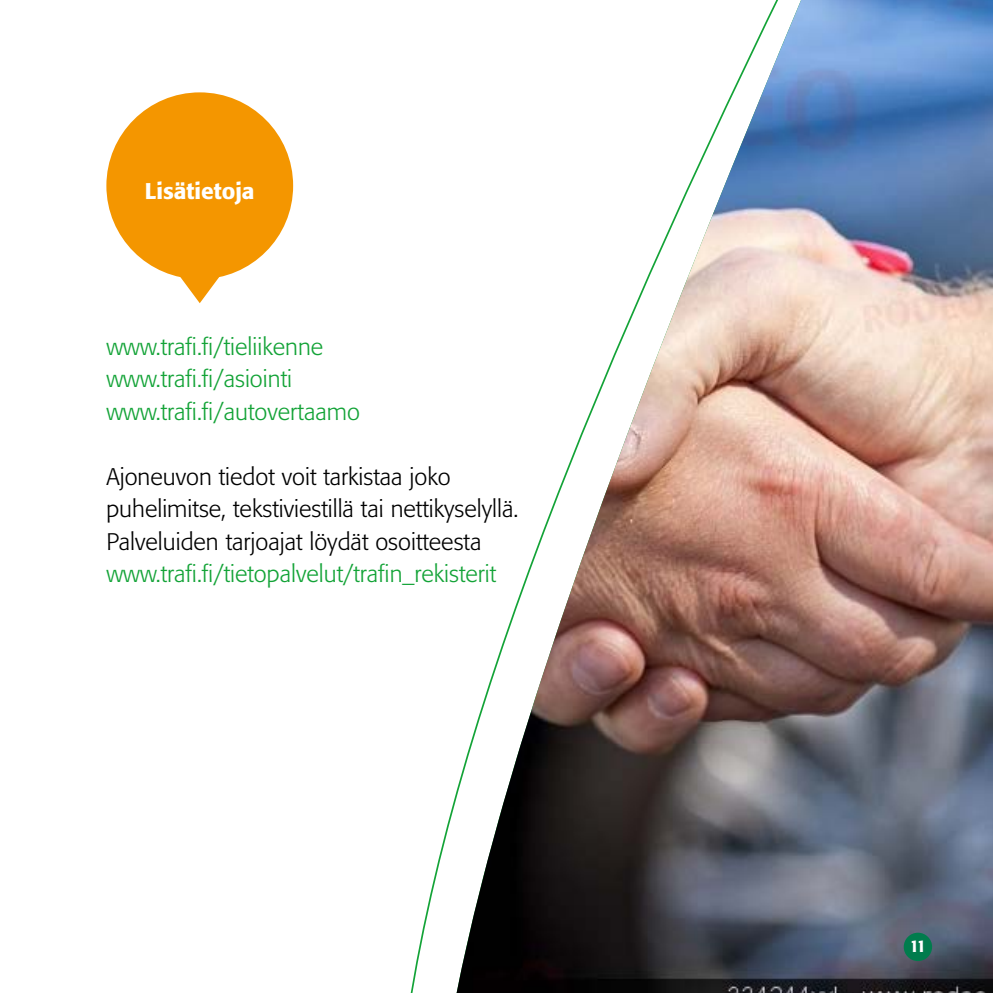
<style>
.page{position:relative;width:993px;height:993px;background:#fff}
.page>*{position:absolute;margin:0;border:0;box-sizing:border-box;transform-origin:0 0}
.Leipäteksti{font:300 23.75px/32.5px "Formata";color:#000}
.Leipäteksti-2{font:300 23.75px "Formata";color:#13a337}
.kuvio_tekstit{font:500 22.5px "Formata";color:#fff}
.Leipäteksti-3{font:500 condensed 17.5px "Formata";color:#fff}
.s1{color:#13a337}
</style>
<div class="page">
<img style="left:842px;top:0;width:150px;height:992px">
<img style="left:411px;top:0;width:431px;height:992px">
<div style="left:903px;top:932px;width:28px;height:28px;background:#007c4d;border-radius:50%"></div>
<div style="left:106px;top:92px;width:187px;height:187px;background:#f49600;border-radius:50%"></div>
<svg style="left:176px;top:276px;width:47px;height:27px"></svg>
<p class="kuvio_tekstit" style="left:145px;top:177px;width:111px">Lisätietoja</p>
<p class="Leipäteksti-2" style="left:106px;top:332px;width:218px">www.trafi.fi/tieliikenne</p>
<p class="Leipäteksti-2" style="left:106px;top:365px;width:187px">www.trafi.fi/asiointi</p>
<p class="Leipäteksti-2" style="left:106px;top:397px;width:255px">www.trafi.fi/autovertaamo</p>
<p class="Leipäteksti" style="left:106px;top:460px;width:413px">Ajoneuvon tiedot voit tarkistaa joko puhelimitse, tekstiviestillä tai nettikyselyllä.<br>Palveluiden tarjoajat löydät osoitteesta <span class="s1">www.trafi.fi/tietopalvelut/trafin_rekisterit</span></p>
<p class="Leipäteksti-3" style="left:909px;top:934px;width:17px">11</p>
</div>
